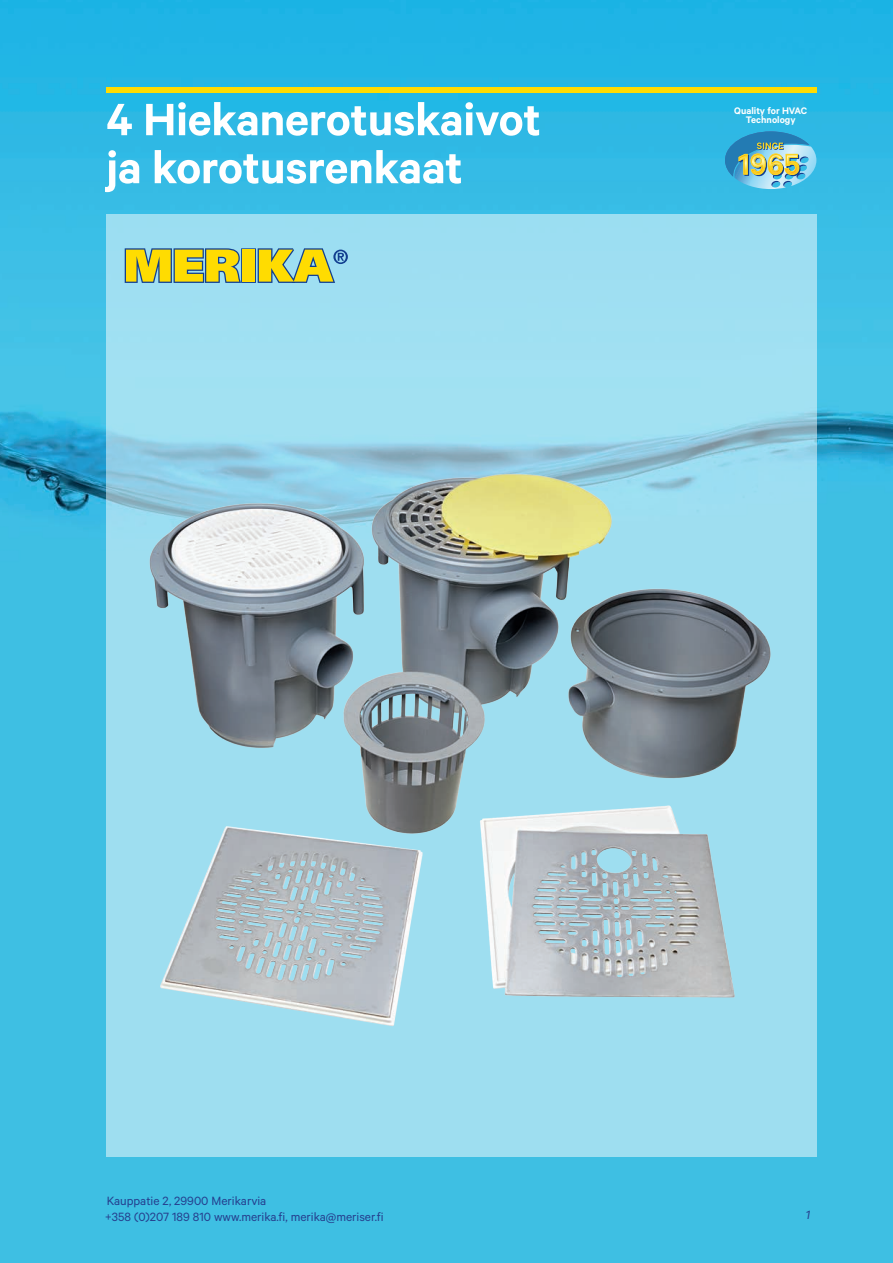
<style>
.page{position:relative;width:893px;height:1263px;background:#fff}
.page>*{position:absolute;margin:0;border:0;box-sizing:border-box;transform-origin:0 0}
.t1{font:600 51px "Calibre";letter-spacing:-.005em;color:#fff}
.t2{font:13.5px/16.2px "Calibre";color:#253f8e}
.t3{font:italic 13.5px "Calibre";color:#253f8e}
.t4{font:600 10.65px "Calibre";color:#fff}
</style>
<div class="page">
<img style="left:0;top:0;width:893px;height:1263px">
<div style="left:106px;top:87px;width:710px;height:6px;background:#ffdc01"></div>
<div style="left:106px;top:214px;width:710px;height:943px;background:#9edef2"></div>
<svg style="left:124px;top:248px;width:224px;height:35px"></svg>
<img style="left:725px;top:131px;width:91px;height:58px">
<img style="left:124px;top:447px;width:669px;height:579px">
<h1 class="t1" style="left:106px;top:89px;width:436px">4 Hiekanerotuskaivot</h1>
<h1 class="t1" style="left:106px;top:137px;width:358px">ja korotusrenkaat</h1>
<p class="t4" style="left:734px;top:104px;width:74px">Quality for HVAC</p>
<p class="t4" style="left:746px;top:114px;width:51px">Technology</p>
<p class="t2" style="left:105px;top:1192px;width:280px">Kauppatie 2, 29900 Merikarvia<br>+358 (0)207 189 810 www.merika.fi, merika@meriser.fi</p>
<p class="t3" style="left:806px;top:1207px;width:6px">1</p>
</div>
